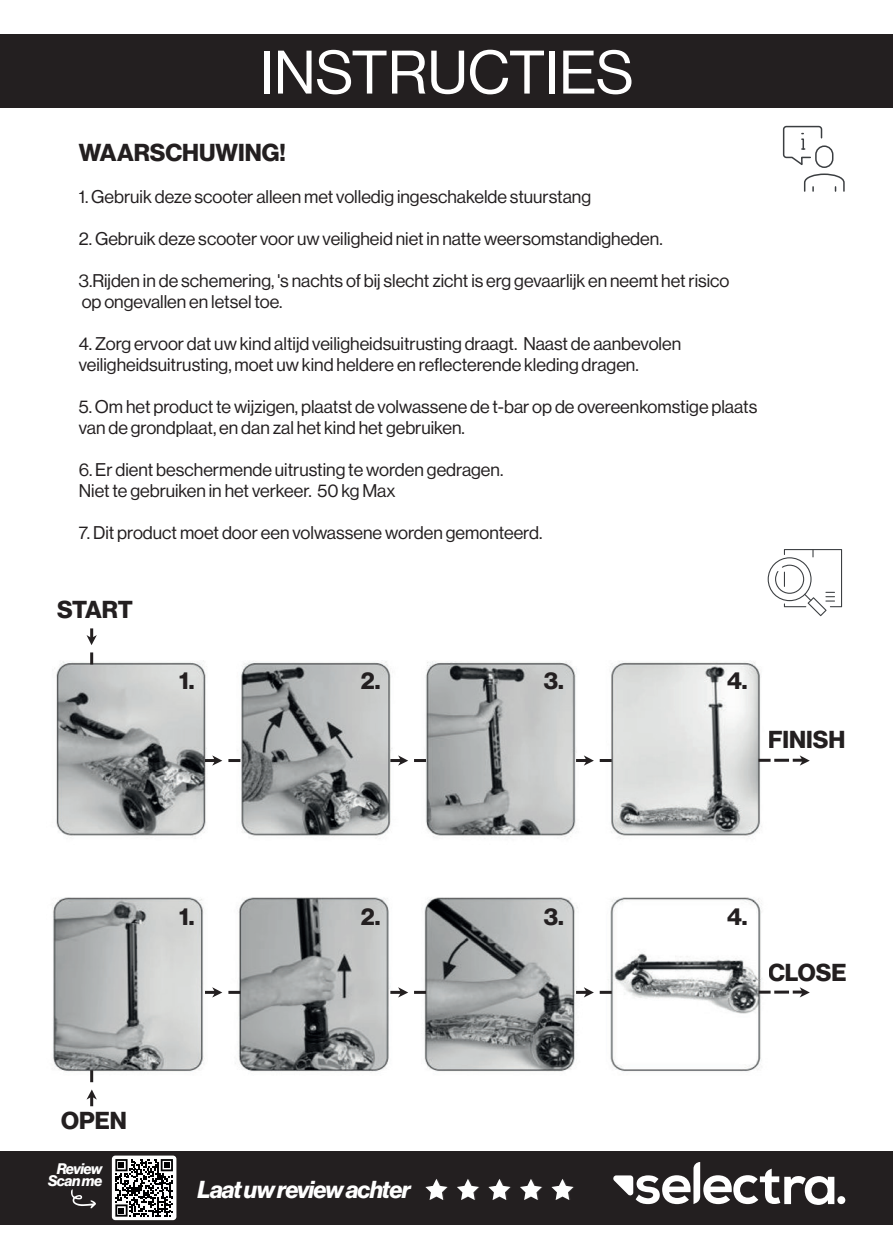
<style>
.page{position:relative;width:893px;height:1259px;background:#fff}
.page>*{position:absolute;margin:0;border:0;box-sizing:border-box;transform-origin:0 0}
.t1{font:60px "Neue Haas Display";color:#fff}
.t2{font:700 24px "Neue Haas Display";color:#231f20}
.t3{font:italic 700 24px "Neue Haas Display";letter-spacing:-.03em;color:#fff}
.t4{font:18px/21px "Neue Haas Display";color:#231f20}
.t5{font:italic 700 15px/11.4px "Neue Haas Display";letter-spacing:-.03em;color:#fff;text-align:center}
</style>
<div class="page">
<div style="left:0;top:34px;width:893px;height:74px;background:#231f20"></div>
<div style="left:0;top:1151px;width:893px;height:73px;background:#231f20"></div>
<svg style="left:803px;top:173px;width:42px;height:19px"></svg>
<div style="left:815px;top:145px;width:18px;height:23px;border:2px solid #3b3e41;border-radius:8px"></div>
<svg style="left:782px;top:125px;width:41px;height:42px"></svg>
<div style="left:837px;top:1196px;width:8px;height:8px;background:#fff;border-radius:50%"></div>
<svg style="left:613px;top:1162px;width:221px;height:43px"></svg>
<img style="left:52px;top:652px;width:710px;height:431px">
<svg style="left:414px;top:759px;width:12px;height:3px"></svg>
<svg style="left:228px;top:759px;width:12px;height:3px"></svg>
<svg style="left:90px;top:652px;width:3px;height:12px"></svg>
<svg style="left:87px;top:628px;width:10px;height:17px"></svg>
<svg style="left:205px;top:755px;width:17px;height:10px"></svg>
<svg style="left:390px;top:755px;width:18px;height:10px"></svg>
<svg style="left:573px;top:755px;width:42px;height:10px"></svg>
<svg style="left:756px;top:755px;width:54px;height:10px"></svg>
<svg style="left:228px;top:991px;width:12px;height:3px"></svg>
<svg style="left:90px;top:1070px;width:3px;height:12px"></svg>
<svg style="left:87px;top:1089px;width:10px;height:17px"></svg>
<svg style="left:205px;top:987px;width:17px;height:10px"></svg>
<svg style="left:390px;top:987px;width:39px;height:10px"></svg>
<svg style="left:573px;top:987px;width:42px;height:10px"></svg>
<svg style="left:756px;top:987px;width:54px;height:10px"></svg>
<svg style="left:768px;top:549px;width:74px;height:67px"></svg>
<div style="left:112px;top:1155px;width:64px;height:65px;background:#fff;border-radius:3px"></div>
<svg style="left:115px;top:1159px;width:58px;height:57px"></svg>
<svg style="left:71px;top:1189px;width:25px;height:19px"></svg>
<svg style="left:425px;top:1179px;width:23px;height:21px"></svg>
<svg style="left:457px;top:1179px;width:23px;height:21px"></svg>
<svg style="left:488px;top:1179px;width:23px;height:21px"></svg>
<svg style="left:520px;top:1179px;width:23px;height:21px"></svg>
<svg style="left:551px;top:1179px;width:23px;height:21px"></svg>
<h1 class="t1" style="left:260px;top:39px;width:375px">INSTRUCTIES</h1>
<h2 class="t2" style="left:79px;top:139px;width:209px">WAARSCHUWING!</h2>
<p class="t4" style="left:79px;top:187px;width:514px">1. Gebruik deze scooter alleen met volledig ingeschakelde stuurstang</p>
<p class="t4" style="left:79px;top:229px;width:585px">2. Gebruik deze scooter voor uw veiligheid niet in natte weersomstandigheden.</p>
<p class="t4" style="left:79px;top:271px;width:652px">3.Rijden in de schemering, 's nachts of bij slecht zicht is erg gevaarlijk en neemt het risico op ongevallen en letsel toe.</p>
<p class="t4" style="left:79px;top:334px;width:604px">4. Zorg ervoor dat uw kind altijd veiligheidsuitrusting draagt. Naast de aanbevolen veiligheidsuitrusting, moet uw kind heldere en reflecterende kleding dragen.</p>
<p class="t4" style="left:79px;top:397px;width:680px">5. Om het product te wijzigen, plaatst de volwassene de t-bar op de overeenkomstige plaats van de grondplaat, en dan zal het kind het gebruiken.</p>
<p class="t4" style="left:79px;top:460px;width:426px">6. Er dient beschermende uitrusting te worden gedragen.<br>Niet te gebruiken in het verkeer. 50 kg Max</p>
<p class="t4" style="left:79px;top:523px;width:465px">7. Dit product moet door een volwassene worden gemonteerd.</p>
<h2 class="t2" style="left:57px;top:595px;width:77px">START</h2>
<h2 class="t2" style="left:179px;top:666px;width:17px">1.</h2>
<h2 class="t2" style="left:361px;top:666px;width:21px">2.</h2>
<h2 class="t2" style="left:544px;top:666px;width:22px">3.</h2>
<h2 class="t2" style="left:727px;top:666px;width:22px">4.</h2>
<h2 class="t2" style="left:768px;top:725px;width:79px">FINISH</h2>
<h2 class="t2" style="left:179px;top:902px;width:17px">1.</h2>
<h2 class="t2" style="left:361px;top:902px;width:21px">2.</h2>
<h2 class="t2" style="left:61px;top:1107px;width:67px">OPEN</h2>
<p class="t5" style="left:48px;top:1163px;width:56px">Review<br>Scan me</p>
<h2 class="t3" style="left:197px;top:1175px;width:215px">Laat uw review achter</h2>
<h2 class="t2" style="left:544px;top:902px;width:22px">3.</h2>
<h2 class="t2" style="left:727px;top:902px;width:22px">4.</h2>
<h2 class="t2" style="left:768px;top:958px;width:80px">CLOSE</h2>
</div>
